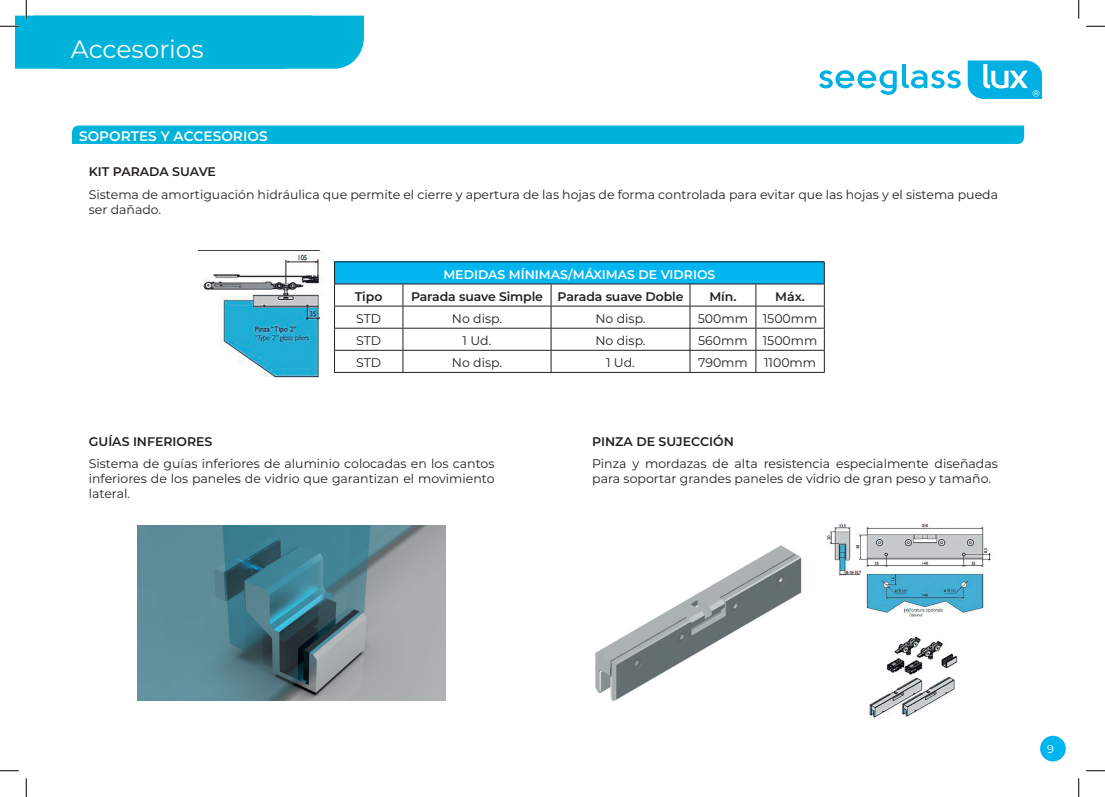
<style>
.page{position:relative;width:1105px;height:797px;background:#fff}
.page>*{position:absolute;margin:0;border:0;box-sizing:border-box;transform-origin:0 0}
.t1{font:25px "Montserrat";color:#fff}
.t2{font:600 13.75px "Montserrat";color:#fff}
.Texto{font:12.5px/15px "Montserrat";color:#231f20}
.Texto-2{font:600 12.5px "Montserrat";letter-spacing:-.005em;color:#231f20}
.t3{font:600 12.5px "Montserrat";color:#fff}
.t4{font:11.25px "Montserrat";color:#fff}
</style>
<div class="page">
<svg style="left:819px;top:64px;width:142px;height:31px"></svg>
<svg style="left:968px;top:60px;width:74px;height:39px;background:#32bfe7"></svg>
<div style="left:1040px;top:735px;width:26px;height:26px;background:#00b5f0;border-radius:50%"></div>
<img style="left:138px;top:525px;width:308px;height:176px">
<img style="left:827px;top:523px;width:164px;height:94px">
<img style="left:869px;top:636px;width:89px;height:82px">
<svg style="left:72px;top:125px;width:952px;height:19px;background:#07b5db"></svg>
<img style="left:199px;top:250px;width:125px;height:128px">
<div style="left:334px;top:262px;width:490px;height:22px;background:#00b5f0"></div>
<hr style="left:334px;top:261px;width:69px;height:1px;background:#231f20">
<hr style="left:403px;top:261px;width:148px;height:1px;background:#231f20">
<hr style="left:551px;top:261px;width:139px;height:1px;background:#231f20">
<hr style="left:690px;top:261px;width:66px;height:1px;background:#231f20">
<hr style="left:756px;top:261px;width:69px;height:1px;background:#231f20">
<hr style="left:334px;top:284px;width:69px;height:1px;background:#231f20">
<hr style="left:403px;top:284px;width:148px;height:1px;background:#231f20">
<hr style="left:551px;top:284px;width:139px;height:1px;background:#231f20">
<hr style="left:690px;top:284px;width:66px;height:1px;background:#231f20">
<hr style="left:756px;top:284px;width:69px;height:1px;background:#231f20">
<hr style="left:334px;top:306px;width:69px;height:1px;background:#231f20">
<hr style="left:403px;top:306px;width:148px;height:1px;background:#231f20">
<hr style="left:551px;top:306px;width:139px;height:1px;background:#231f20">
<hr style="left:690px;top:306px;width:66px;height:1px;background:#231f20">
<hr style="left:756px;top:306px;width:69px;height:1px;background:#231f20">
<hr style="left:334px;top:328px;width:69px;height:1px;background:#231f20">
<hr style="left:403px;top:328px;width:148px;height:1px;background:#231f20">
<hr style="left:551px;top:328px;width:139px;height:1px;background:#231f20">
<hr style="left:690px;top:328px;width:66px;height:1px;background:#231f20">
<hr style="left:756px;top:328px;width:69px;height:1px;background:#231f20">
<hr style="left:334px;top:350px;width:69px;height:1px;background:#231f20">
<svg style="left:334px;top:262px;width:1px;height:110px"></svg>
<hr style="left:403px;top:350px;width:148px;height:1px;background:#231f20">
<svg style="left:403px;top:284px;width:1px;height:88px"></svg>
<hr style="left:551px;top:350px;width:139px;height:1px;background:#231f20">
<svg style="left:551px;top:284px;width:1px;height:88px"></svg>
<hr style="left:690px;top:350px;width:66px;height:1px;background:#231f20">
<svg style="left:690px;top:284px;width:1px;height:88px"></svg>
<hr style="left:756px;top:350px;width:69px;height:1px;background:#231f20">
<svg style="left:756px;top:284px;width:1px;height:88px"></svg>
<svg style="left:824px;top:262px;width:1px;height:110px"></svg>
<hr style="left:334px;top:372px;width:69px;height:1px;background:#231f20">
<hr style="left:403px;top:372px;width:148px;height:1px;background:#231f20">
<hr style="left:551px;top:372px;width:139px;height:1px;background:#231f20">
<hr style="left:690px;top:372px;width:66px;height:1px;background:#231f20">
<hr style="left:756px;top:372px;width:69px;height:1px;background:#231f20">
<img style="left:595px;top:545px;width:207px;height:156px">
<svg style="left:1086px;top:25px;width:19px;height:2px"></svg>
<svg style="left:0;top:770px;width:19px;height:1px"></svg>
<svg style="left:1086px;top:770px;width:19px;height:1px"></svg>
<svg style="left:0;top:0;width:364px;height:69px"></svg>
<svg style="left:25px;top:778px;width:2px;height:19px"></svg>
<svg style="left:1078px;top:0;width:1px;height:19px"></svg>
<svg style="left:1078px;top:778px;width:1px;height:19px"></svg>
<p class="t1" style="left:71px;top:32px;width:134px">Accesorios</p>
<p class="t2" style="left:79px;top:126px;width:190px">SOPORTES Y ACCESORIOS</p>
<p class="Texto-2" style="left:89px;top:163px;width:129px">KIT PARADA SUAVE</p>
<p class="Texto" style="left:89px;top:186px;width:911px">Sistema de amortiguación hidráulica que permite el cierre y apertura de las hojas de forma controlada para evitar que las hojas y el sistema pueda ser dañado.</p>
<p class="t3" style="left:443px;top:266px;width:274px">MEDIDAS MÍNIMAS/MÁXIMAS DE VIDRIOS</p>
<p class="Texto-2" style="left:355px;top:288px;width:29px">Tipo</p>
<p class="Texto-2" style="left:411px;top:288px;width:133px">Parada suave Simple</p>
<p class="Texto-2" style="left:558px;top:288px;width:127px">Parada suave Doble</p>
<p class="Texto-2" style="left:709px;top:288px;width:29px">Mín.</p>
<p class="Texto-2" style="left:775px;top:288px;width:31px">Máx.</p>
<p class="Texto" style="left:356px;top:311px;width:27px">STD</p>
<p class="Texto" style="left:452px;top:311px;width:52px">No disp.</p>
<p class="Texto" style="left:595px;top:311px;width:52px">No disp.</p>
<p class="Texto" style="left:698px;top:311px;width:52px">500mm</p>
<p class="Texto" style="left:763px;top:311px;width:56px">1500mm</p>
<p class="Texto" style="left:356px;top:333px;width:27px">STD</p>
<p class="Texto" style="left:463px;top:333px;width:30px">1 Ud.</p>
<p class="Texto" style="left:595px;top:333px;width:52px">No disp.</p>
<p class="Texto" style="left:698px;top:333px;width:51px">560mm</p>
<p class="Texto" style="left:763px;top:333px;width:56px">1500mm</p>
<p class="Texto" style="left:356px;top:355px;width:27px">STD</p>
<p class="Texto" style="left:452px;top:355px;width:52px">No disp.</p>
<p class="Texto" style="left:606px;top:355px;width:30px">1 Ud.</p>
<p class="Texto" style="left:698px;top:355px;width:51px">790mm</p>
<p class="Texto" style="left:764px;top:355px;width:54px">1100mm</p>
<p class="Texto-2" style="left:89px;top:433px;width:125px">GUÍAS INFERIORES</p>
<p class="Texto" style="left:89px;top:456px;width:407px;text-align:justify">Sistema de guías inferiores de aluminio colocadas en los cantos inferiores de los paneles de vidrio que garantizan el movimiento lateral.</p>
<p class="Texto-2" style="left:592px;top:433px;width:143px">PINZA DE SUJECCIÓN</p>
<p class="Texto" style="left:592px;top:456px;width:407px">Pinza y mordazas de alta resistencia especialmente diseñadas para soportar grandes paneles de vidrio de gran peso y tamaño.</p>
<p class="t4" style="left:1048px;top:741px;width:8px">9</p>
</div>
